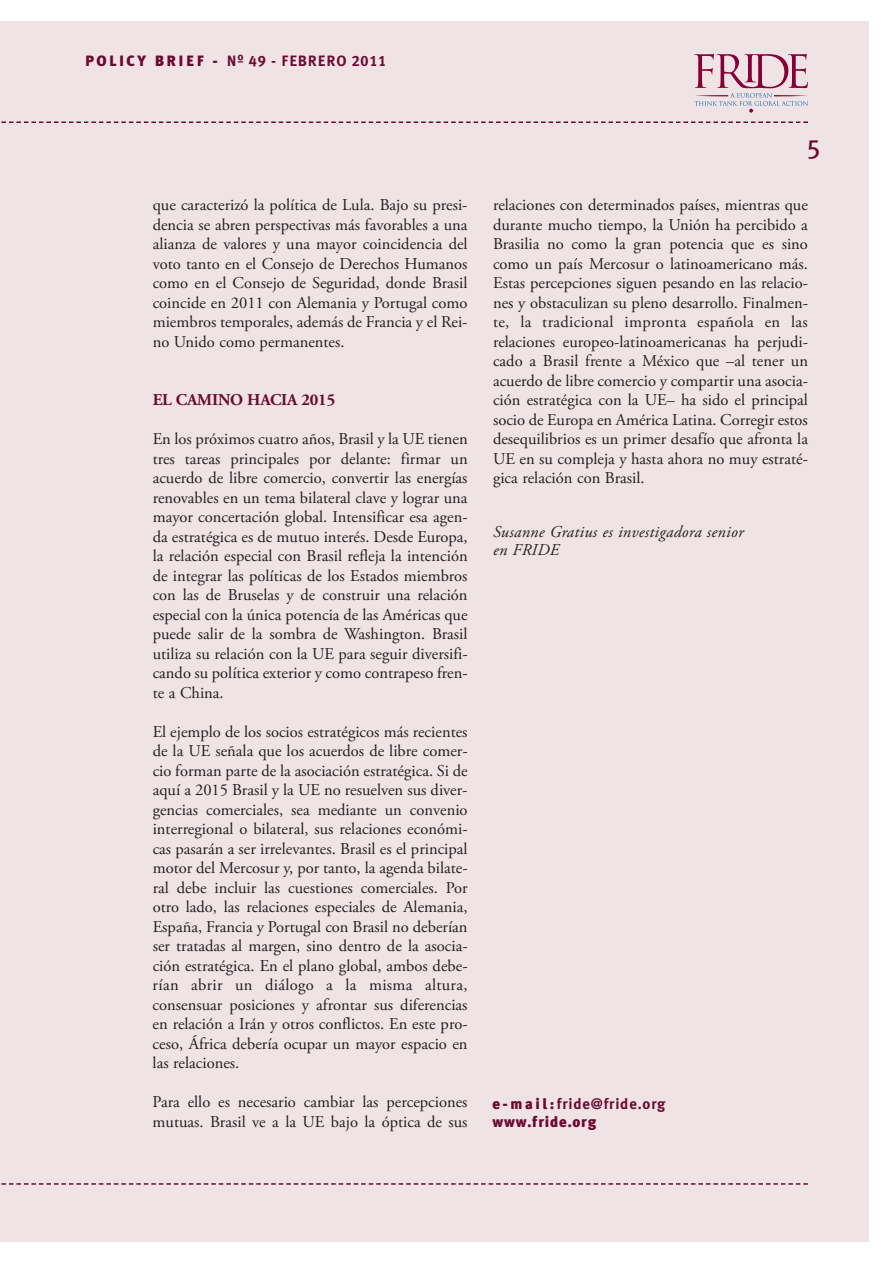
<style>
.page{position:relative;width:893px;height:1263px;background:#fff}
.page>*{position:absolute;margin:0;border:0;box-sizing:border-box;transform-origin:0 0}
.t1{font:27px "Meta Plus Book Caps";color:#6c0932}
.t2{font:16.5px/19.5px "Adobe Garamond Pro";color:#231f20;text-align:justify}
.t3{font:italic 16.5px/18px "Adobe Garamond Pro";letter-spacing:.02em;color:#231f20}
.t4{font:700 16.5px "Adobe Garamond Pro";letter-spacing:-.01em;color:#6c0932}
.t5{font:900 15px/18px "Meta Plus";letter-spacing:.055em;color:#6c0932}
.t6{font:15px "Meta Plus Bold Caps";letter-spacing:.055em;color:#6c0932}
.s1{font-family:"Meta Plus";font-weight:900}
.s2{font-weight:700}
</style>
<div class="page">
<div style="left:0;top:22px;width:869px;height:1220px;background:#efe3e5"></div>
<svg style="left:694px;top:54px;width:114px;height:58px"></svg>
<svg style="left:1px;top:121px;width:807px;height:2px"></svg>
<svg style="left:1px;top:1183px;width:807px;height:2px"></svg>
<p class="t6" style="left:85px;top:52px;width:303px"><span class="s1">POLICY BRIEF -</span> Nº 49 - FEBRERO 2011</p>
<p class="t2" style="left:153px;top:196px;width:316px">que caracterizó la política de Lula. Bajo su presi&shy;dencia se abren perspectivas más favorables a una alianza de valores y una mayor coincidencia del voto tanto en el Consejo de Derechos Humanos como en el Consejo de Seguridad, donde Brasil coincide en 2011 con Alemania y Portugal como miembros temporales, además de Francia y el Rei&shy;no Unido como permanentes.</p>
<p class="t4" style="left:153px;top:390px;width:184px">EL CAMINO HACIA 2015</p>
<p class="t2" style="left:153px;top:430px;width:316px">En los próximos cuatro años, Brasil y la UE tienen tres tareas principales por delante: firmar un acuerdo de libre comercio, convertir las energías renovables en un tema bilateral clave y lograr una mayor concertación global. Intensificar esa agen&shy;da estratégica es de mutuo interés. Desde Europa, la relación especial con Brasil refleja la intención de integrar las políticas de los Estados miembros con las de Bruselas y de construir una relación especial con la única potencia de las Américas que puede salir de la sombra de Washington. Brasil utiliza su relación con la UE para seguir diversifi&shy;cando su política exterior y como contrapeso fren&shy;te a China.</p>
<p class="t2" style="left:153px;top:722px;width:317px">El ejemplo de los socios estratégicos más recientes de la UE señala que los acuerdos de libre comer&shy;cio forman parte de la asociación estratégica. Si de aquí a 2015 Brasil y la UE no resuelven sus diver&shy;gencias comerciales, sea mediante un convenio interregional o bilateral, sus relaciones económi&shy;cas pasarán a ser irrelevantes. Brasil es el principal motor del Mercosur y, por tanto, la agenda bilate&shy;ral debe incluir las cuestiones comerciales. Por otro lado, las relaciones especiales de Alemania, España, Francia y Portugal con Brasil no deberían ser tratadas al margen, sino dentro de la asocia&shy;ción estratégica. En el plano global, ambos debe&shy;rían abrir un diálogo a la misma altura, consensuar posiciones y afrontar sus diferencias en relación a Irán y otros conflictos. En este pro&shy;ceso, África debería ocupar un mayor espacio en las relaciones.</p>
<p class="t2" style="left:153px;top:1093px;width:316px">Para ello es necesario cambiar las percepciones mutuas. Brasil ve a la UE bajo la óptica de sus</p>
<h1 class="t1" style="left:806px;top:133px;width:16px">5</h1>
<p class="t2" style="left:493px;top:196px;width:316px">relaciones con determinados países, mientras que durante mucho tiempo, la Unión ha percibido a Brasilia no como la gran potencia que es sino como un país Mercosur o latinoamericano más.<br>Estas percepciones siguen pesando en las relacio&shy;nes y obstaculizan su pleno desarrollo. Finalmen&shy;te, la tradicional impronta española en las relaciones europeo-latinoamericanas ha perjudi&shy;cado a Brasil frente a México que –al tener un acuerdo de libre comercio y compartir una asocia&shy;ción estratégica con la UE– ha sido el principal socio de Europa en América Latina. Corregir estos desequilibrios es un primer desafío que afronta la UE en su compleja y hasta ahora no muy estraté&shy;gica relación con Brasil.</p>
<p class="t3" style="left:493px;top:523px;width:252px">Susanne Gratius es investigadora senior en FRIDE</p>
<p class="t5" style="left:492px;top:1095px;width:175px">e - m a i l : <span class="s2">fride@fride.org </span>www.fride.org</p>
</div>
